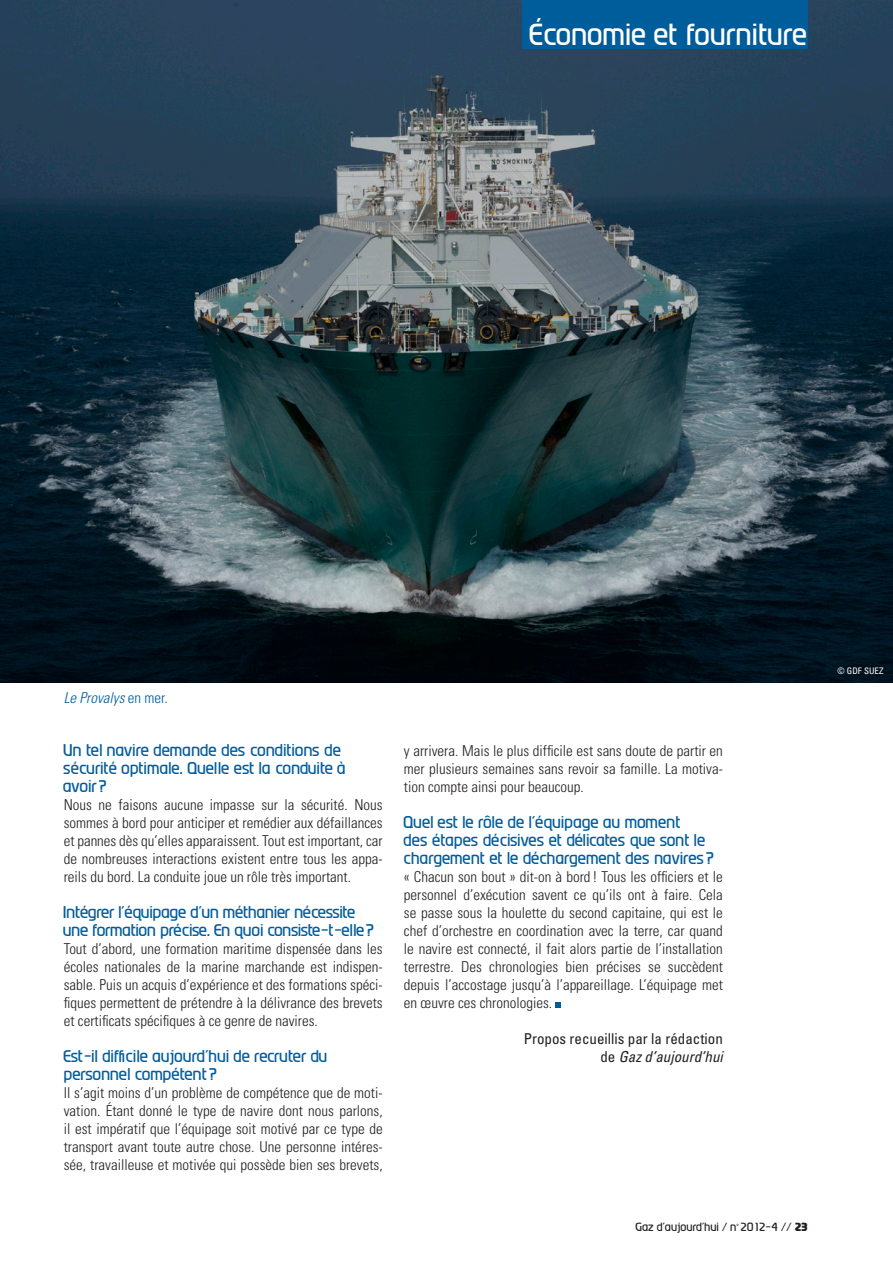
<style>
.page{position:relative;width:893px;height:1263px;background:#fff}
.page>*{position:absolute;margin:0;border:0;box-sizing:border-box;transform-origin:0 0}
.t1{font:500 27px "Prosper";color:#fff}
.t2{font:300 condensed 15px/18px "Univers";color:#231f20;text-align:justify}
._02_Question_-_ENTRE{font:500 15px/18px "Prosper";color:#005d9c}
.t3{font:condensed 15px/18px "Univers";color:#231f20;text-align:right}
.t4{font:italic 300 condensed 15px "Univers";color:#005d9c}
.t5{font:500 10.5px "Prosper";color:#231f20}
._00_Légende_Photo{font:condensed 9px "Univers";color:#fff}
.t6{font:500 3.45px "Prosper";color:#231f20}
.s1{font-style:normal}
.s2{font-style:italic}
.s3{font-weight:900}
</style>
<div class="page">
<img style="left:0;top:0;width:893px;height:682px">
<div style="left:522px;top:0;width:286px;height:49px;background:#005d9c"></div>
<svg style="left:556px;top:1003px;width:5px;height:5px"></svg>
<p class="t1" style="left:530px;top:17px;width:280px">Économie et fourniture</p>
<p class="t4" style="left:64px;top:689px;width:103px">Le Provalys <span class="s1">en mer.</span></p>
<p class="_02_Question_-_ENTRE" style="left:64px;top:741px;width:284px">Un tel navire demande des conditions de sécurité optimale. Quelle est la conduite à avoir?</p>
<p class="t2" style="left:64px;top:796px;width:320px">Nous ne faisons aucune impasse sur la sécurité. Nous sommes à bord pour anticiper et remédier aux défaillances et pannes dès qu’elles apparaissent. Tout est important, car de nombreuses interactions existent entre tous les appa&shy;reils du bord. La conduite joue un rôle très important.</p>
<p class="_02_Question_-_ENTRE" style="left:64px;top:903px;width:312px">Intégrer l’équipage d’un méthanier nécessite une formation précise. En quoi consiste-t-elle?</p>
<p class="t2" style="left:64px;top:940px;width:320px">Tout d’abord, une formation maritime dispensée dans les écoles nationales de la marine marchande est indispen&shy;sable. Puis un acquis d’expérience et des formations spéci&shy;fiques permettent de prétendre à la délivrance des brevets et certificats spécifiques à ce genre de navires.</p>
<p class="_02_Question_-_ENTRE" style="left:64px;top:1047px;width:266px">Est-il difficile aujourd’hui de recruter du personnel compétent?</p>
<p class="t2" style="left:64px;top:1084px;width:320px">Il s’agit moins d’un problème de compétence que de moti&shy;vation. Étant donné le type de navire dont nous parlons, il est impératif que l’équipage soit motivé par ce type de transport avant toute autre chose. Une personne intéres&shy;sée, travailleuse et motivée qui possède bien ses brevets,</p>
<p class="t2" style="left:404px;top:742px;width:320px">y arrivera. Mais le plus difficile est sans doute de partir en mer plusieurs semaines sans revoir sa famille. La motiva&shy;tion compte ainsi pour beaucoup.</p>
<p class="_02_Question_-_ENTRE" style="left:404px;top:813px;width:312px">Quel est le rôle de l’équipage au moment<br>des étapes décisives et délicates que sont le chargement et le déchargement des navires?</p>
<p class="t2" style="left:404px;top:868px;width:320px">« Chacun son bout » dit-on à bord ! Tous les officiers et le personnel d’exécution savent ce qu’ils ont à faire. Cela se passe sous la houlette du second capitaine, qui est le chef d’orchestre en coordination avec la terre, car quand le navire est connecté, il fait alors partie de l’installation terrestre. Des chronologies bien précises se succèdent depuis l’accostage jusqu’à l’appareillage. L’équipage met en œuvre ces chronologies.</p>
<p class="t3" style="left:524px;top:1029px;width:201px">Propos recueillis par la rédaction de <span class="s2">Gaz d’aujourd’hui</span></p>
<p class="t5" style="left:636px;top:1220px;width:173px">Gaz d’aujourd’hui / n 2012-4 // <span class="s3">23</span></p>
<p class="t6" style="left:737px;top:1222px;width:4px">o</p>
<p class="_00_Légende_Photo" style="left:837px;top:665px;width:48px">© GDF SUEZ</p>
</div>
